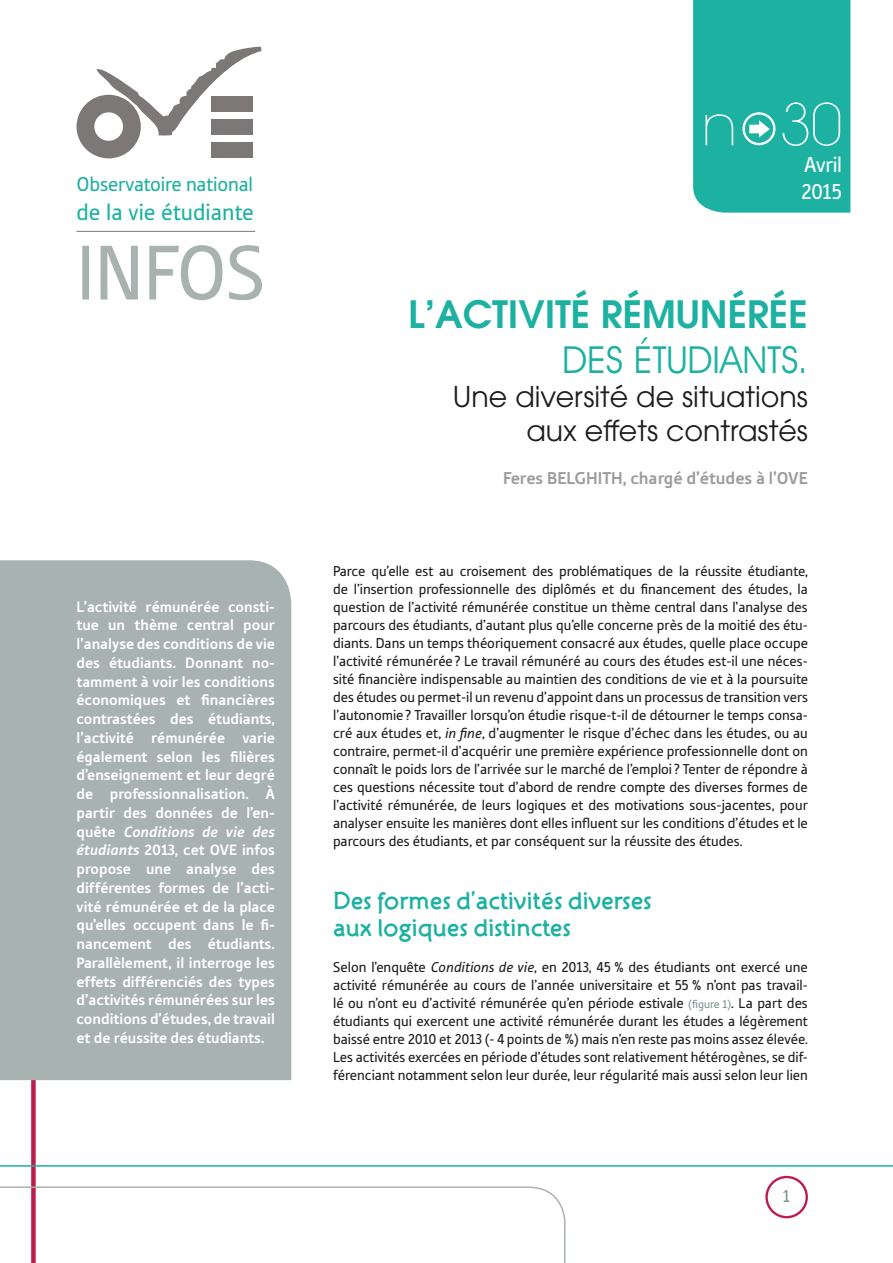
<style>
.page{position:relative;width:893px;height:1263px;background:#fff}
.page>*{position:absolute;margin:0;border:0;box-sizing:border-box;transform-origin:0 0}
.t1{font:81px "Tabula ITC Std";letter-spacing:-.005em;color:#a8b2b0}
.t2{font:200 57px "Avant Garde";color:#fff}
.t3{font:600 37.5px "Avant Garde";color:#1db1a1}
.t4{font:37.5px "Avant Garde IT Cby BT";color:#1db1a1}
.t5{font:28.5px/34.2px "Avant Garde";color:#1d1d1b;text-align:right}
.t6{font:700 24px/27px "Atelier Sans ITC Std";letter-spacing:-.01em;color:#1db1a1}
.t7{font:24px "Tabula ITC Std";letter-spacing:.005em;color:#1db1a1}
.t8{font:22.5px/27px "Tabula ITC Std";letter-spacing:-.02em;color:#fff}
.t9{font:21px "Tabula ITC Std";letter-spacing:-.01em;color:#1db1a1}
.t10{font:700 18px "Tabula ITC Std";color:#9d9d9d}
.t11{font:18px "Tabula ITC Std";color:#799491}
.t12{font:700 15.75px/18.8px "Tabula ITC Std";color:#fff;text-align:justify}
.t13{font:15px/18px "Tabula ITC Std";color:#1d1d1b;text-align:justify}
.s1{font-style:italic}
.s2{font-size:12px;color:#799491}
</style>
<div class="page">
<div style="left:765px;top:1176px;width:43px;height:42px;border:2px solid #bc1c4b;border-radius:50%"></div>
<div style="left:31px;top:739px;width:5px;height:524px;background:#bc1c4b"></div>
<svg style="left:77px;top:47px;width:184px;height:111px"></svg>
<hr style="left:77px;top:231px;width:178px;height:1px;background:#7c7877">
<div style="left:0;top:560px;width:291px;height:520px;background:#a8b2b0"></div>
<svg style="left:0;top:1186px;width:566px;height:77px"></svg>
<hr style="left:0;top:1165px;width:893px;height:2px;background:#1db1a1">
<div style="left:693px;top:0;width:157px;height:213px;background:#1db1a1"></div>
<h3 class="t9" style="left:77px;top:172px;width:178px">Observatoire national</h3>
<h3 class="t7" style="left:77px;top:198px;width:179px">de la vie étudiante</h3>
<h1 class="t1" style="left:77px;top:225px;width:191px">INFOS</h1>
<p class="t12" style="left:77px;top:597px;width:200px">L’activité rémunérée consti&shy;tue un thème central pour l’analyse des conditions de vie des étudiants. Donnant no&shy;tamment à voir les conditions économiques et financières contrastées des étudiants, l’activité rémunérée varie également selon les filières d’enseignement et leur degré de professionnalisation. À partir des données de l’en&shy;quête <span class="s1">Conditions de vie des étudiants</span> 2013, cet OVE infos propose une analyse des différentes formes de l’acti&shy;vité rémunérée et de la place qu’elles occupent dans le fi&shy;nancement des étudiants.<br>Parallèlement, il interroge les effets différenciés des types d’activités rémunérées sur les conditions d’études, de travail et de réussite des étudiants.</p>
<h2 class="t2" style="left:701px;top:91px;width:143px">n 30</h2>
<h3 class="t8" style="left:801px;top:151px;width:42px">Avril<br>2015</h3>
<h3 class="t3" style="left:408px;top:289px;width:401px">L’ACTIVITÉ RÉMUNÉRÉE</h3>
<h3 class="t4" style="left:562px;top:337px;width:247px">DES ÉTUDIANTS.</h3>
<h3 class="t5" style="left:453px;top:379px;width:357px">Une diversité de situations aux effets contrastés</h3>
<p class="t10" style="left:503px;top:468px;width:306px">Feres BELGHITH, chargé d’études à l’OVE</p>
<p class="t13" style="left:333px;top:562px;width:476px">Parce qu’elle est au croisement des problématiques de la réussite étudiante, de l’insertion professionnelle des diplômés et du financement des études, la question de l’activité rémunérée constitue un thème central dans l’analyse des parcours des étudiants, d’autant plus qu’elle concerne près de la moitié des étu&shy;diants. Dans un temps théoriquement consacré aux études, quelle place occupe l’activité rémunérée ? Le travail rémunéré au cours des études est-il une néces&shy;sité financière indispensable au maintien des conditions de vie et à la poursuite des études ou permet-il un revenu d’appoint dans un processus de transition vers l’autonomie ? Travailler lorsqu’on étudie risque-t-il de détourner le temps consa&shy;cré aux études et, <span class="s1">in fine</span>, d’augmenter le risque d’échec dans les études, ou au contraire, permet-il d’acquérir une première expérience professionnelle dont on connaît le poids lors de l’arrivée sur le marché de l’emploi? Tenter de répondre à ces questions nécessite tout d’abord de rendre compte des diverses formes de l’activité rémunérée, de leurs logiques et des motivations sous-jacentes, pour analyser ensuite les manières dont elles influent sur les conditions d’études et le parcours des étudiants, et par conséquent sur la réussite des études.</p>
<h3 class="t6" style="left:333px;top:887px;width:321px">Des formes d’activités diverses aux logiques distinctes</h3>
<p class="t13" style="left:333px;top:958px;width:476px">Selon l’enquête <span class="s1">Conditions de vie</span>, en 2013, 45 % des étudiants ont exercé une activité rémunérée au cours de l’année universitaire et 55 % n’ont pas travail&shy;lé ou n’ont eu d’activité rémunérée qu’en période estivale <span class="s2">(figure 1)</span>. La part des étudiants qui exercent une activité rémunérée durant les études a légèrement baissé entre 2010 et 2013 (- 4 points de %) mais n’en reste pas moins assez élevée.<br>Les activités exercées en période d’études sont relativement hétérogènes, se dif&shy;férenciant notamment selon leur durée, leur régularité mais aussi selon leur lien</p>
<p class="t11" style="left:783px;top:1185px;width:9px">1</p>
</div>
